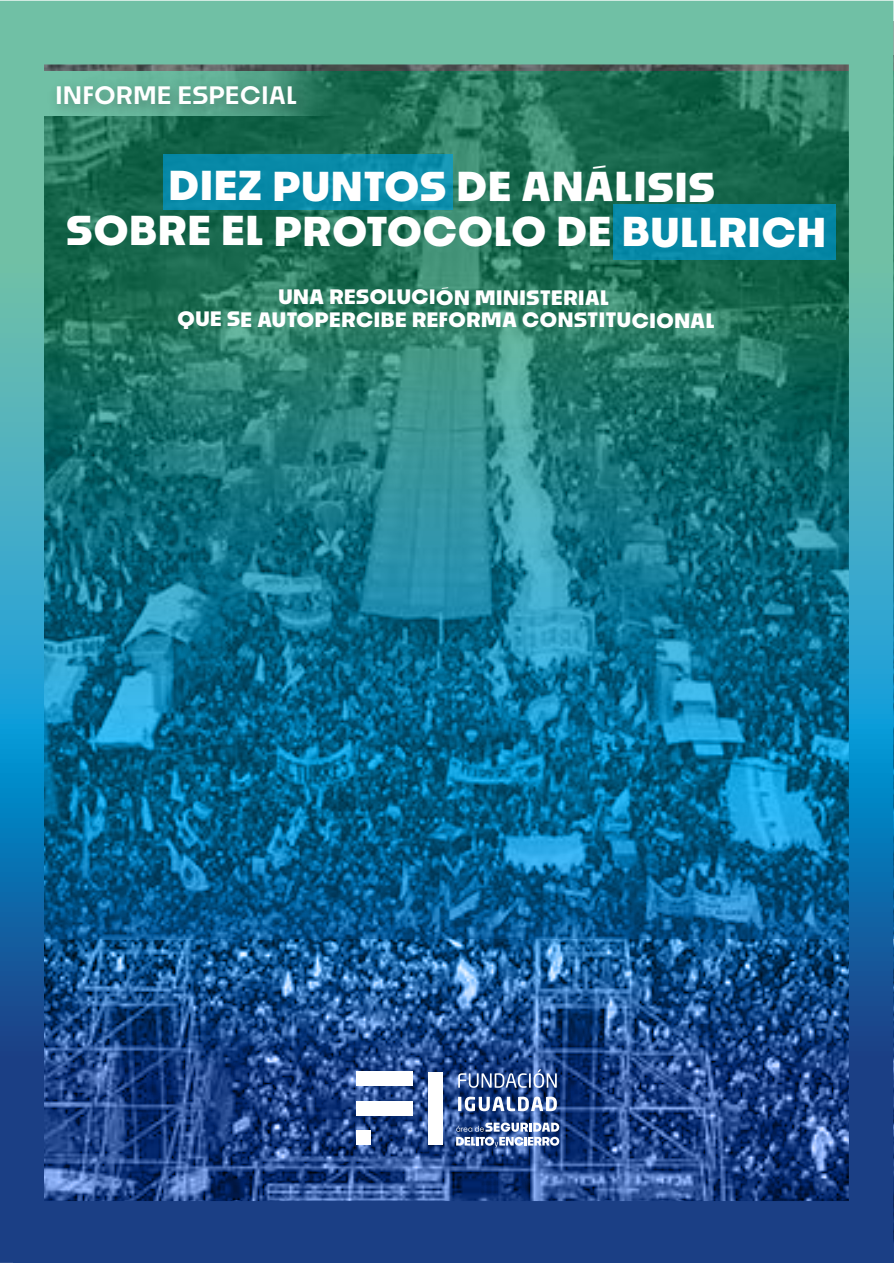
<style>
.page{position:relative;width:894px;height:1263px;background:#fff}
.page>*{position:absolute;margin:0;border:0;box-sizing:border-box;transform-origin:0 0}
.t1{font:700 39px/45px "Noka";letter-spacing:.03em;color:#fff;text-align:center}
.t2{font:600 23.55px "Noka";letter-spacing:.03em;color:#fff}
.t3{font:700 19.5px/22.5px "Noka";letter-spacing:.03em;color:#fff;text-align:center}
</style>
<div class="page">
<img style="left:0;top:1px;width:893px;height:1262px">
<img style="left:39px;top:68px;width:281px;height:62px">
<p class="t2" style="left:55px;top:81px;width:243px">INFORME ESPECIAL</p>
<h1 class="t1" style="left:67px;top:163px;width:761px">DIEZ PUNTOS DE ANÁLISIS<br>SOBRE EL PROTOCOLO DE BULLRICH</h1>
<p class="t3" style="left:177px;top:286px;width:539px">UNA RESOLUCIÓN MINISTERIAL<br>QUE SE AUTOPERCIBE REFORMA CONSTITUCIONAL</p>
</div>
